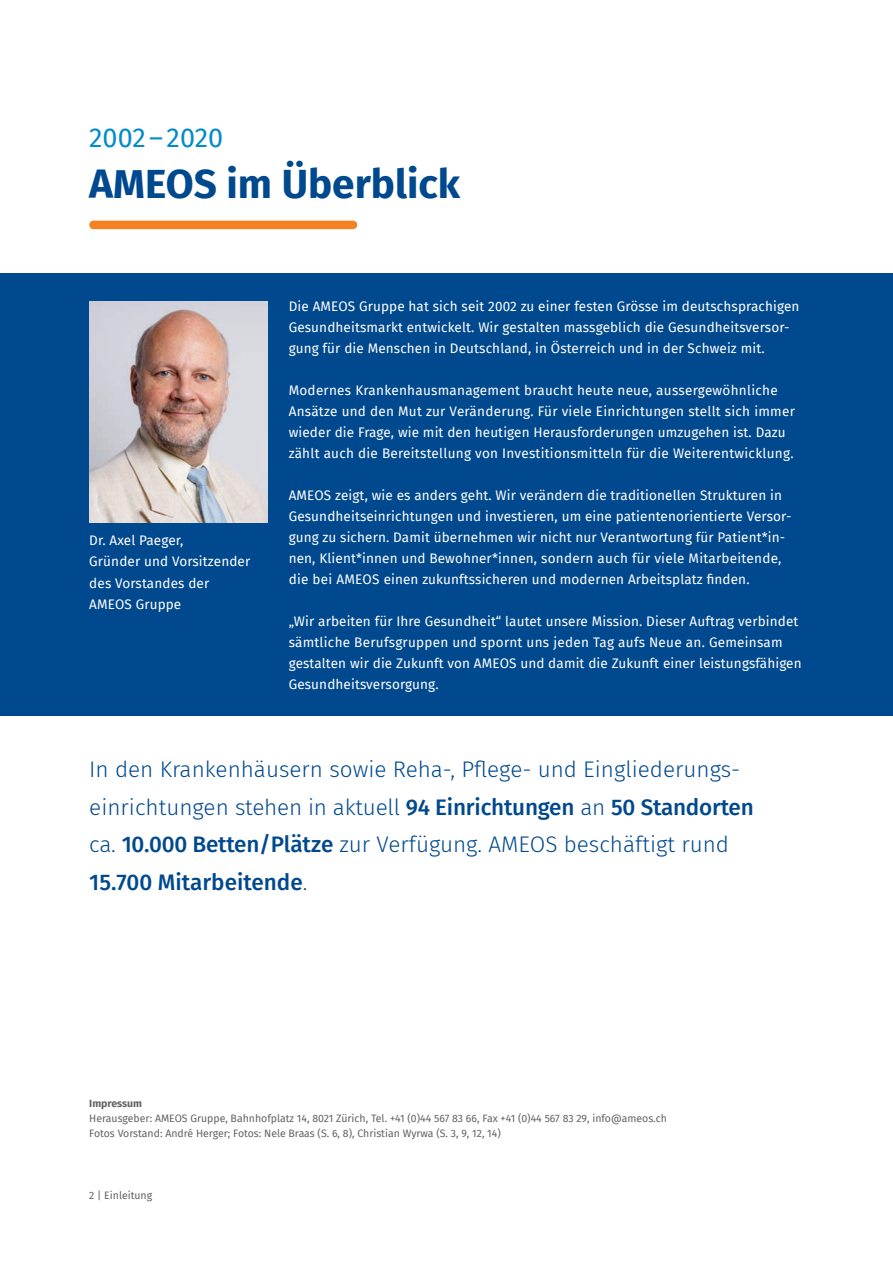
<style>
.page{position:relative;width:893px;height:1263px;background:#fff}
.page>*{position:absolute;margin:0;border:0;box-sizing:border-box;transform-origin:0 0}
.t1{font:700 40.5px "Fira Sans";color:#01498e}
.S1{font:27px "Fira Sans";color:#008bcc}
.Copy{font:300 22.5px/37.5px "Fira Sans";color:#01498e}
.Copy-2{font:13.5px/21px "Fira Sans";letter-spacing:.01em;color:#fff}
.BU{font:10.5px "Fira Sans";color:#636366}
.BU-2{font:700 10.5px "Fira Sans";color:#636366}
.s1{font-weight:500}
</style>
<div class="page">
<div style="left:0;top:274px;width:893px;height:442px;background:#01498e"></div>
<img style="left:89px;top:302px;width:179px;height:220px">
<div style="left:89px;top:221px;width:268px;height:8px;background:#f58220;border-radius:4px"></div>
<p class="S1" style="left:89px;top:117px;width:135px">2002–2020</p>
<h1 class="t1" style="left:89px;top:149px;width:372px">AMEOS im Überblick</h1>
<p class="Copy-2" style="left:89px;top:530px;width:96px">Dr. Axel Paeger,</p>
<p class="Copy-2" style="left:89px;top:551px;width:163px">Gründer und Vorsitzender des Vorstandes der<br>AMEOS Gruppe</p>
<p class="Copy-2" style="left:289px;top:296px;width:512px">Die AMEOS Gruppe hat sich seit 2002 zu einer festen Grösse im deutschsprachigen<br>Gesundheitsmarkt entwickelt. Wir gestalten massgeblich die Gesundheitsversor&shy;gung für die Menschen in Deutschland, in Österreich und in der Schweiz mit.</p>
<p class="Copy-2" style="left:289px;top:380px;width:508px">Modernes Krankenhausmanagement braucht heute neue, aussergewöhnliche Ansätze und den Mut zur Veränderung. Für viele Einrichtungen stellt sich immer wieder die Frage, wie mit den heutigen Herausforderungen umzugehen ist. Dazu zählt auch die Bereitstellung von Investitionsmitteln für die Weiterentwicklung.</p>
<p class="Copy-2" style="left:289px;top:485px;width:504px">AMEOS zeigt, wie es anders geht. Wir verändern die traditionellen Strukturen in Gesundheitseinrichtungen und investieren, um eine patientenorientierte Versor&shy;gung zu sichern. Damit übernehmen wir nicht nur Verantwortung für Patient*in&shy;nen, Klient*innen und Bewohner*innen, sondern auch für viele Mitarbeitende, die bei AMEOS einen zukunftssicheren und modernen Arbeitsplatz finden.</p>
<p class="Copy-2" style="left:289px;top:611px;width:514px">„Wir arbeiten für Ihre Gesundheit“ lautet unsere Mission. Dieser Auftrag verbindet sämtliche Berufsgruppen und spornt uns jeden Tag aufs Neue an. Gemeinsam gestalten wir die Zukunft von AMEOS und damit die Zukunft einer leistungsfähigen Gesundheitsversorgung.</p>
<p class="Copy" style="left:89px;top:751px;width:666px">In den Krankenhäusern sowie Reha-, Pflege- und Eingliederungs&shy;einrichtungen stehen in aktuell <span class="s1">94 Einrichtungen</span> an <span class="s1">50 Standorten </span>ca. <span class="s1">10.000 Betten/Plätze</span> zur Verfügung. AMEOS beschäftigt rund <span class="s1">15.700 Mitarbeitende</span>.</p>
<p class="BU-2" style="left:89px;top:1094px;width:54px">Impressum</p>
<p class="BU" style="left:89px;top:1110px;width:579px">Herausgeber: AMEOS Gruppe, Bahnhofplatz 14, 8021 Zürich, Tel. +41 (0)44 567 83 66, Fax +41 (0)44 567 83 29, info@ameos.ch</p>
<p class="BU" style="left:89px;top:1125px;width:413px">Fotos Vorstand: André Herger; Fotos: Nele Braas (S. 6, 8), Christian Wyrwa (S. 3, 9, 12, 14)</p>
<p class="BU" style="left:89px;top:1187px;width:64px">2 | Einleitung</p>
</div>
